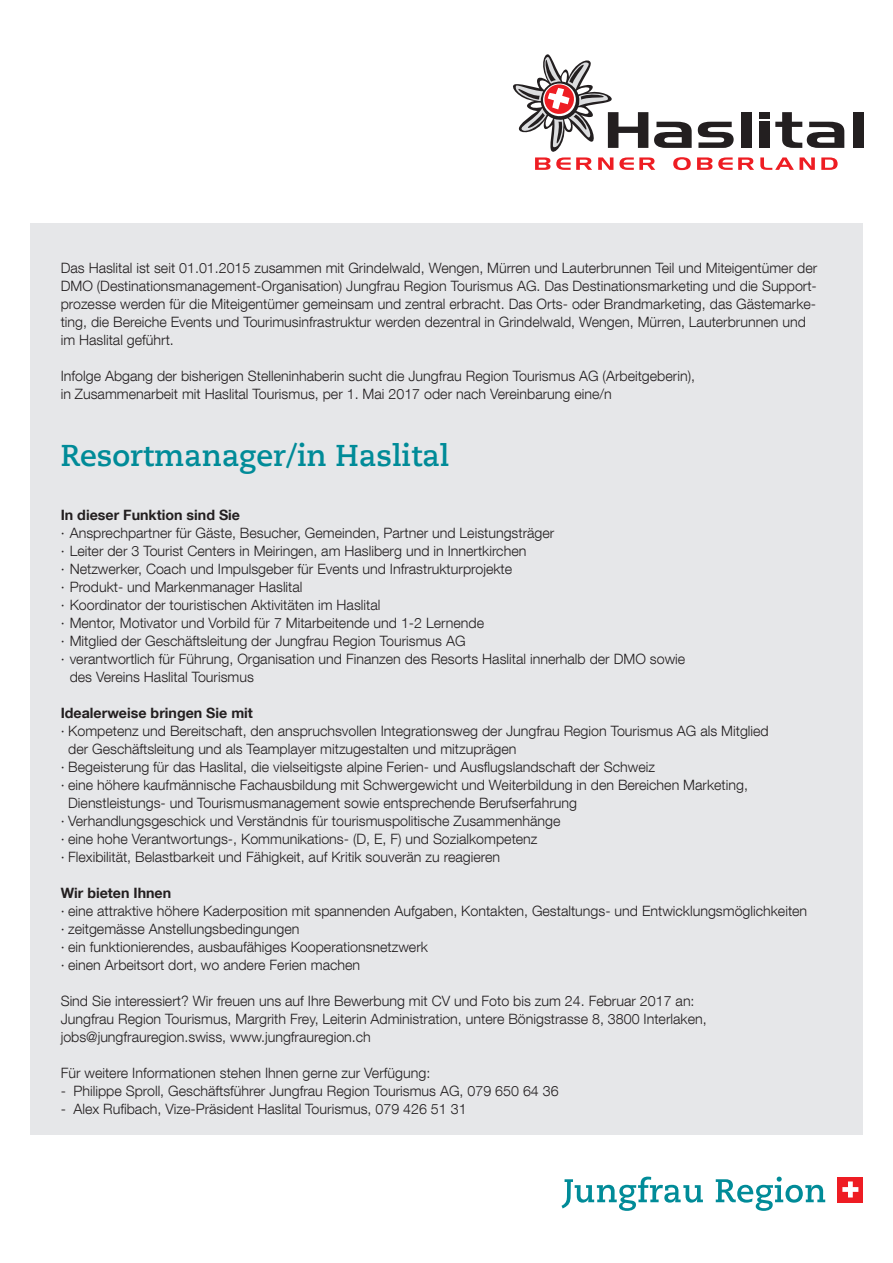
<style>
.page{position:relative;width:893px;height:1263px;background:#fff}
.page>*{position:absolute;margin:0;border:0;box-sizing:border-box;transform-origin:0 0}
.t1{font:700 30px "Caecilia Com 75";color:#008b98}
.t2{font:300 14.25px/18px "Helvetica Neue LT Com";color:#231f20}
.t3{font:700 14.25px "Helvetica Neue LT Com";color:#231f20}
</style>
<div class="page">
<div style="left:31px;top:223px;width:832px;height:911px;background:#e6e7e9"></div>
<div style="left:838px;top:1177px;width:25px;height:25px;background:#ee1d23"></div>
<svg style="left:842px;top:1181px;width:16px;height:16px"></svg>
<svg style="left:561px;top:1176px;width:264px;height:35px"></svg>
<svg style="left:760px;top:157px;width:55px;height:13px"></svg>
<svg style="left:821px;top:157px;width:17px;height:13px"></svg>
<div style="left:853px;top:112px;width:10px;height:36px;background:#231f20"></div>
<div style="left:760px;top:112px;width:10px;height:7px;background:#231f20"></div>
<svg style="left:775px;top:112px;width:69px;height:36px"></svg>
<div style="left:760px;top:122px;width:10px;height:26px;background:#231f20"></div>
<svg style="left:513px;top:54px;width:241px;height:116px"></svg>
<p class="t2" style="left:61px;top:258px;width:758px">Das Haslital ist seit 01.01.2015 zusammen mit Grindelwald, Wengen, Mürren und Lauterbrunnen Teil und Miteigentümer der DMO (Destinationsmanagement-Organisation) Jungfrau Region Tourismus AG. Das Destinationsmarketing und die Support&shy;prozesse werden für die Miteigentümer gemeinsam und zentral erbracht. Das Orts- oder Brandmarketing, das Gästemarke&shy;ting, die Bereiche Events und Tourimusinfrastruktur werden dezentral in Grindelwald, Wengen, Mürren, Lauterbrunnen und im Haslital geführt.</p>
<p class="t2" style="left:61px;top:366px;width:636px">Infolge Abgang der bisherigen Stelleninhaberin sucht die Jungfrau Region Tourismus AG (Arbeitgeberin), in Zusammenarbeit mit Haslital Tourismus, per 1. Mai 2017 oder nach Vereinbarung eine/n</p>
<h1 class="t1" style="left:61px;top:435px;width:390px">Resortmanager/in Haslital</h1>
<p class="t3" style="left:61px;top:506px;width:181px">In dieser Funktion sind Sie</p>
<p class="t2" style="left:61px;top:524px;width:495px">· Ansprechpartner für Gäste, Besucher, Gemeinden, Partner und Leistungsträger</p>
<p class="t2" style="left:61px;top:542px;width:467px">· Leiter der 3 Tourist Centers in Meiringen, am Hasliberg und in Innertkirchen</p>
<p class="t2" style="left:61px;top:560px;width:453px">· Netzwerker, Coach und Impulsgeber für Events und Infrastrukturprojekte</p>
<p class="t2" style="left:61px;top:578px;width:243px">· Produkt- und Markenmanager Haslital</p>
<p class="t2" style="left:61px;top:596px;width:321px">· Koordinator der touristischen Aktivitäten im Haslital</p>
<p class="t2" style="left:61px;top:614px;width:425px">· Mentor, Motivator und Vorbild für 7 Mitarbeitende und 1-2 Lernende</p>
<p class="t2" style="left:61px;top:632px;width:406px">· Mitglied der Geschäftsleitung der Jungfrau Region Tourismus AG</p>
<p class="t2" style="left:61px;top:650px;width:626px">· verantwortlich für Führung, Organisation und Finanzen des Resorts Haslital innerhalb der DMO sowie</p>
<p class="t2" style="left:70px;top:668px;width:186px">des Vereins Haslital Tourismus</p>
<p class="t3" style="left:61px;top:704px;width:194px">Idealerweise bringen Sie mit</p>
<p class="t2" style="left:61px;top:722px;width:709px">· Kompetenz und Bereitschaft, den anspruchsvollen Integrationsweg der Jungfrau Region Tourismus AG als Mitglied</p>
<p class="t2" style="left:68px;top:740px;width:450px">der Geschäftsleitung und als Teamplayer mitzugestalten und mitzuprägen</p>
<p class="t2" style="left:61px;top:758px;width:596px">· Begeisterung für das Haslital, die vielseitigste alpine Ferien- und Ausflugslandschaft der Schweiz</p>
<p class="t2" style="left:61px;top:776px;width:689px">· eine höhere kaufmännische Fachausbildung mit Schwergewicht und Weiterbildung in den Bereichen Marketing,</p>
<p class="t2" style="left:68px;top:794px;width:510px">Dienstleistungs- und Tourismusmanagement sowie entsprechende Berufserfahrung</p>
<p class="t2" style="left:61px;top:812px;width:501px">· Verhandlungsgeschick und Verständnis für tourismuspolitische Zusammenhänge</p>
<p class="t2" style="left:61px;top:830px;width:478px">· eine hohe Verantwortungs-, Kommunikations- (D, E, F) und Sozialkompetenz</p>
<p class="t2" style="left:61px;top:848px;width:441px">· Flexibilität, Belastbarkeit und Fähigkeit, auf Kritik souverän zu reagieren</p>
<p class="t3" style="left:61px;top:884px;width:112px">Wir bieten Ihnen</p>
<p class="t2" style="left:61px;top:902px;width:748px">· eine attraktive höhere Kaderposition mit spannenden Aufgaben, Kontakten, Gestaltungs- und Entwicklungsmöglichkeiten · zeitgemässe Anstellungsbedingungen<br>· ein funktionierendes, ausbaufähiges Kooperationsnetzwerk<br>· einen Arbeitsort dort, wo andere Ferien machen</p>
<p class="t2" style="left:61px;top:992px;width:647px">Sind Sie interessiert? Wir freuen uns auf Ihre Bewerbung mit CV und Foto bis zum 24. Februar 2017 an:<br>Jungfrau Region Tourismus, Margrith Frey, Leiterin Administration, untere Bönigstrasse 8, 3800 Interlaken, jobs@jungfrauregion.swiss, www.jungfrauregion.ch</p>
<p class="t2" style="left:61px;top:1064px;width:371px">Für weitere Informationen stehen Ihnen gerne zur Verfügung:</p>
<p class="t2" style="left:61px;top:1082px;width:499px">- Philippe Sproll, Geschäftsführer Jungfrau Region Tourismus AG, 079 650 64 36</p>
<p class="t2" style="left:61px;top:1100px;width:407px">- Alex Rufibach, Vize-Präsident Haslital Tourismus, 079 426 51 31</p>
</div>
